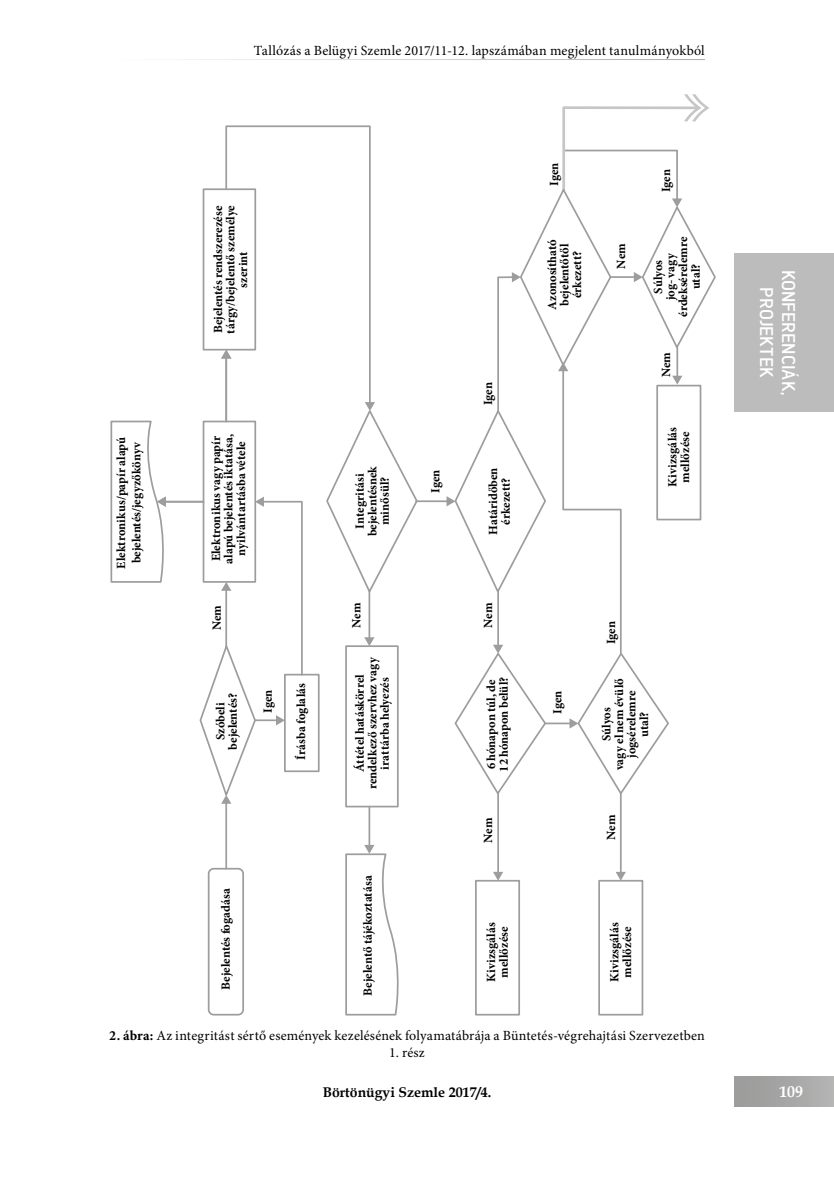
<style>
.page{position:relative;width:834px;height:1181px;background:#fff}
.page>*{position:absolute;margin:0;border:0;box-sizing:border-box;transform-origin:0 0}
.t1{font:700 18.38px/22.1px "Lintel";color:#fff;text-align:center}
.t2{font:700 15.75px "Book Antiqua";color:#fff}
.t3{font:14px "Minion Pro";letter-spacing:.005em;color:#000}
.t4{font:700 14px "Book Antiqua";color:#000}
.t5{font:700 12.6px/12.6px "Minion Pro";color:#000;text-align:center}
.s1{font-weight:700}
</style>
<div class="page">
<div style="left:734px;top:253px;width:99px;height:159px;background:#bcbcbc"></div>
<div style="left:734px;top:1076px;width:99px;height:30px;background:linear-gradient(to right,#9a9999,#b3b2b2)"></div>
<div style="left:203px;top:421px;width:53px;height:162px;border:2px solid #9e9d9d"></div>
<div style="left:203px;top:188px;width:53px;height:162px;border:2px solid #9e9d9d"></div>
<div style="left:208px;top:868px;width:36px;height:147px;border:2px solid #9e9d9d;border-radius:5px"></div>
<hr style="left:225px;top:802px;width:2px;height:66px;background:#9e9d9d">
<hr style="left:164px;top:501px;width:39px;height:1px;background:#9e9d9d">
<svg style="left:110px;top:420px;width:60px;height:163px"></svg>
<div style="left:284px;top:674px;width:35px;height:98px;border:2px solid #9e9d9d"></div>
<svg style="left:198px;top:496px;width:105px;height:308px"></svg>
<hr style="left:225px;top:357px;width:2px;height:64px;background:#9e9d9d">
<svg style="left:224px;top:125px;width:147px;height:280px"></svg>
<svg style="left:325px;top:402px;width:93px;height:192px"></svg>
<div style="left:345px;top:645px;width:53px;height:162px;border:2px solid #9e9d9d"></div>
<div style="left:475px;top:880px;width:45px;height:135px;border:2px solid #9e9d9d"></div>
<div style="left:598px;top:880px;width:45px;height:135px;border:2px solid #9e9d9d"></div>
<hr style="left:368px;top:591px;width:2px;height:48px;background:#9e9d9d">
<svg style="left:364px;top:637px;width:10px;height:9px"></svg>
<hr style="left:497px;top:793px;width:2px;height:80px;background:#9e9d9d">
<svg style="left:493px;top:872px;width:10px;height:8px"></svg>
<hr style="left:619px;top:793px;width:2px;height:80px;background:#9e9d9d">
<svg style="left:615px;top:872px;width:10px;height:8px"></svg>
<hr style="left:368px;top:806px;width:2px;height:40px;background:#9e9d9d">
<svg style="left:345px;top:845px;width:54px;height:171px"></svg>
<hr style="left:416px;top:500px;width:32px;height:2px;background:#9e9d9d">
<svg style="left:446px;top:94px;width:270px;height:702px"></svg>
<p class="t3" style="left:254px;top:41px;width:452px">Tallózás a Belügyi Szemle 2017/11-12. lapszámában megjelent tanulmányokból</p>
<p class="t5" style="left:212px;top:334px;width:130px;rotate:-90deg">Bejelentés rendszerezése tárgy/bejelentő személye szerint</p>
<p class="t5" style="left:114px;top:569px;width:133px;line-height:15px;rotate:-90deg">Elektronikus/papír alapú bejelentés/jegyzőkönyv</p>
<p class="t5" style="left:209px;top:564px;width:132px;rotate:-90deg">Elektronikus vagy papír alapú bejelentés iktatása, nyilvántartásba vétele</p>
<p class="t5" style="left:210px;top:630px;width:27px;rotate:-90deg">Nem</p>
<p class="t5" style="left:214px;top:749px;width:58px;rotate:-90deg">Szóbeli bejelentés?</p>
<p class="t5" style="left:294px;top:759px;width:78px;rotate:-90deg">Írásba foglalás</p>
<p class="t5" style="left:261px;top:712px;width:25px;rotate:-90deg">Igen</p>
<p class="t5" style="left:219px;top:989px;width:103px;rotate:-90deg">Bejelentés fogadása</p>
<p class="t5" style="left:547px;top:186px;width:25px;rotate:-90deg">Igen</p>
<p class="t5" style="left:659px;top:192px;width:25px;rotate:-90deg">Igen</p>
<p class="t5" style="left:545px;top:310px;width:72px;rotate:-90deg">Azonosítható bejelentőtől érkezett?</p>
<p class="t5" style="left:651px;top:317px;width:82px;rotate:-90deg">Súlyos<br>jog- vagy érdeksérelemre utal?</p>
<p class="t5" style="left:614px;top:268px;width:27px;rotate:-90deg">Nem</p>
<p class="t5" style="left:481px;top:405px;width:25px;rotate:-90deg">Igen</p>
<p class="t5" style="left:353px;top:536px;width:72px;rotate:-90deg">Integritási bejelentésnek minősül?</p>
<p class="t5" style="left:487px;top:535px;width:69px;rotate:-90deg">Határidőben érkezett?</p>
<p class="t5" style="left:429px;top:493px;width:25px;rotate:-90deg">Igen</p>
<p class="t5" style="left:659px;top:377px;width:27px;rotate:-90deg">Nem</p>
<p class="t5" style="left:666px;top:487px;width:61px;rotate:-90deg">Kivizsgálás mellőzése</p>
<p class="t5" style="left:350px;top:627px;width:27px;rotate:-90deg">Nem</p>
<p class="t5" style="left:481px;top:627px;width:27px;rotate:-90deg">Nem</p>
<p class="t5" style="left:604px;top:644px;width:25px;rotate:-90deg">Igen</p>
<p class="t5" style="left:353px;top:789px;width:134px;rotate:-90deg">Áttétel hatáskörrel rendelkező szervhez vagy irattárba helyezés</p>
<p class="t5" style="left:361px;top:995px;width:121px;rotate:-90deg">Bejelentő tájékoztatása</p>
<p class="t5" style="left:484px;top:771px;width:96px;text-align:left;rotate:-90deg">6 hónapon túl, de<br>12 hónapon belül?</p>
<p class="t5" style="left:600px;top:770px;width:94px;rotate:-90deg">Súlyos<br>vagy el nem évülő jogsérelemre utal?</p>
<p class="t5" style="left:550px;top:714px;width:25px;rotate:-90deg">Igen</p>
<p class="t5" style="left:481px;top:842px;width:27px;rotate:-90deg">Nem</p>
<p class="t5" style="left:604px;top:840px;width:27px;rotate:-90deg">Nem</p>
<p class="t5" style="left:484px;top:982px;width:61px;rotate:-90deg">Kivizsgálás mellőzése</p>
<p class="t5" style="left:608px;top:982px;width:61px;rotate:-90deg">Kivizsgálás mellőzése</p>
<p class="t3" style="left:109px;top:1026px;width:597px"><span class="s1">2. ábra:</span> Az integritást sértő események kezelésének folyamatábrája a Büntetés-végrehajtási Szervezetben</p>
<p class="t3" style="left:389px;top:1042px;width:37px">1. rész</p>
<h1 class="t1" style="left:800px;top:270px;width:127px;rotate:90deg">Konferenciák, projektek</h1>
<p class="t4" style="left:322px;top:1083px;width:170px">Börtönügyi Szemle 2017/4.</p>
<p class="t2" style="left:779px;top:1081px;width:25px">109</p>
</div>
